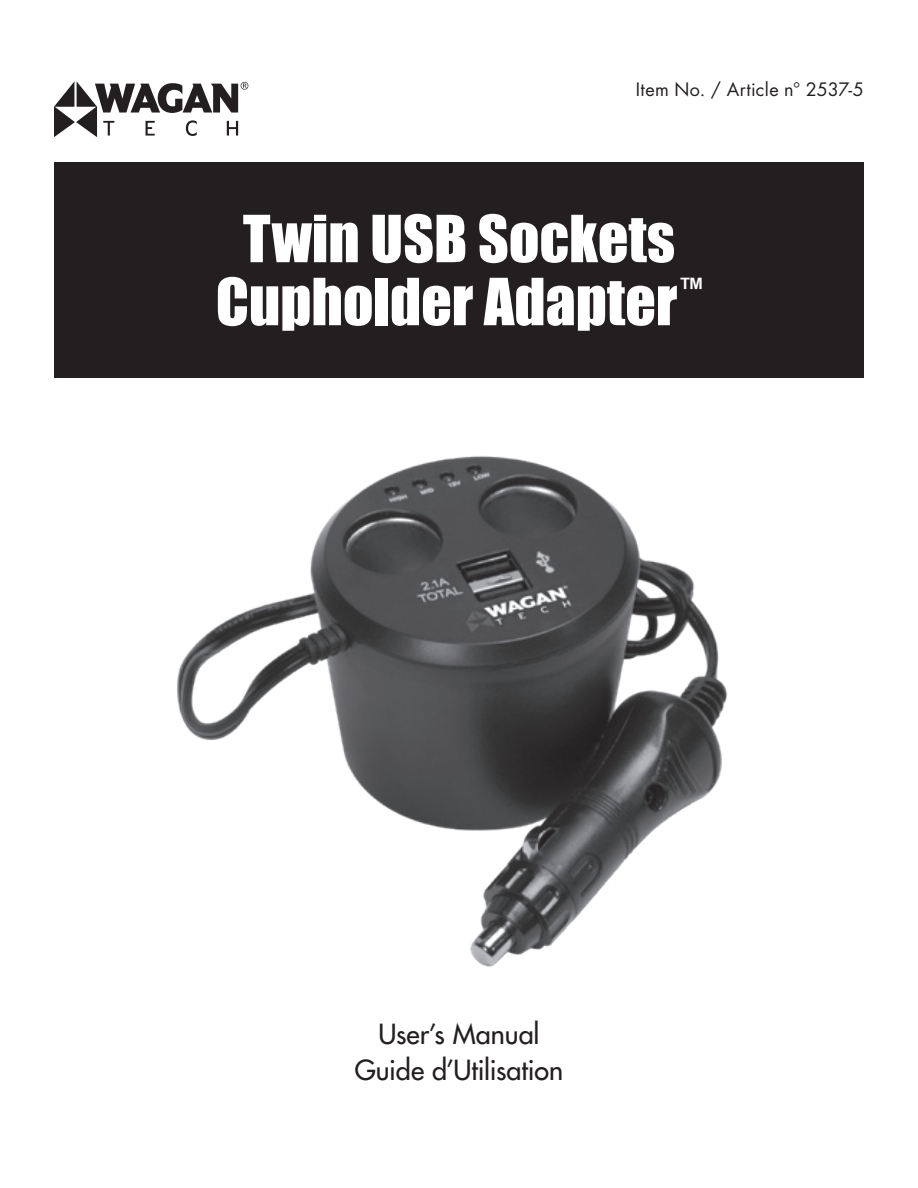
<style>
.page{position:relative;width:918px;height:1188px;background:#fff}
.page>*{position:absolute;margin:0;border:0;box-sizing:border-box;transform-origin:0 0}
.Cover_Title{font:60px/63px "Impact";color:#fff;text-align:center}
.t1{font:500 27px "Futura Std";letter-spacing:-.005em;color:#231f20}
.Item{font:18px "Futura Std";letter-spacing:.02em;color:#231f20}
</style>
<div class="page">
<div style="left:54px;top:162px;width:810px;height:216px;background:#231f20"></div>
<img style="left:177px;top:456px;width:551px;height:511px">
<svg style="left:54px;top:81px;width:194px;height:56px"></svg>
<p class="Item" style="left:636px;top:78px;width:230px">Item No. / Article n° 2537-5</p>
<p class="Cover_Title" style="left:216px;top:206px;width:488px">Twin USB Sockets<br>Cupholder Adapter<sup>™</sup></p>
<p class="t1" style="left:378px;top:1017px;width:163px">User’s Manual</p>
<p class="t1" style="left:355px;top:1053px;width:210px">Guide d’Utilisation</p>
</div>
